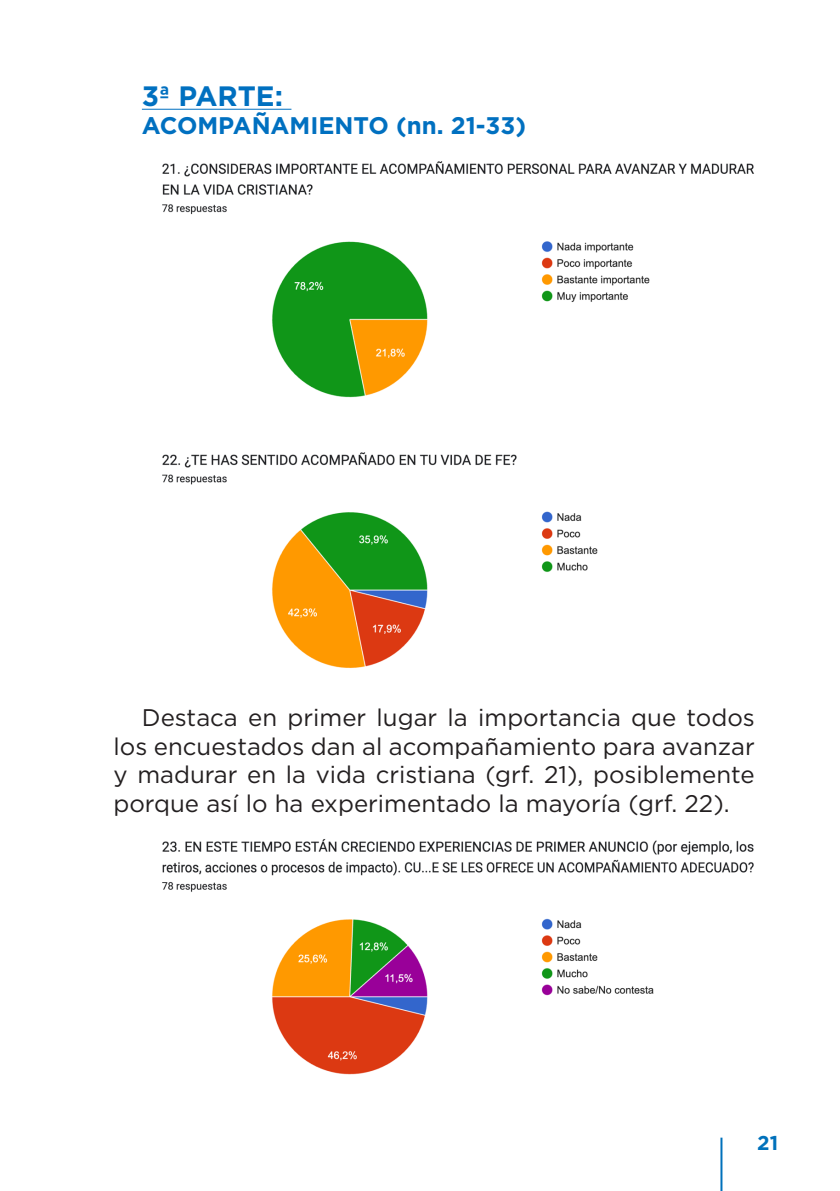
<style>
.page{position:relative;width:840px;height:1191px;background:#fff}
.page>*{position:absolute;margin:0;border:0;box-sizing:border-box;transform-origin:0 0}
.t1{font:700 28px "Gotham";color:#0070c0}
.t2{font:24px/28.8px "Gotham";color:#231f20;text-align:justify}
.t3{font:700 24px "Gotham";color:#0070c0}
.t4{font:700 20px "Gotham";color:#0071bb}
</style>
<div class="page">
<hr style="left:720px;top:1137px;width:2px;height:54px;background:#0071bb">
<hr style="left:142px;top:109px;width:149px;height:1px;background:#0070c0">
<img style="left:162px;top:161px;width:592px;height:237px">
<img style="left:162px;top:452px;width:436px;height:216px">
<img style="left:162px;top:839px;width:592px;height:236px">
<p class="t1" style="left:142px;top:79px;width:143px">3ª PARTE:</p>
<p class="t3" style="left:142px;top:112px;width:385px">ACOMPAÑAMIENTO (nn. 21-33)</p>
<p class="t2" style="left:113px;top:702px;width:642px;text-indent:28px">Destaca en primer lugar la importancia que todos los encuestados dan al acompañamiento para avanzar y madurar en la vida cristiana (grf. 21), posiblemente porque así lo ha experimentado la mayoría (grf. 22).</p>
<p class="t4" style="left:756px;top:1131px;width:22px">21</p>
</div>
